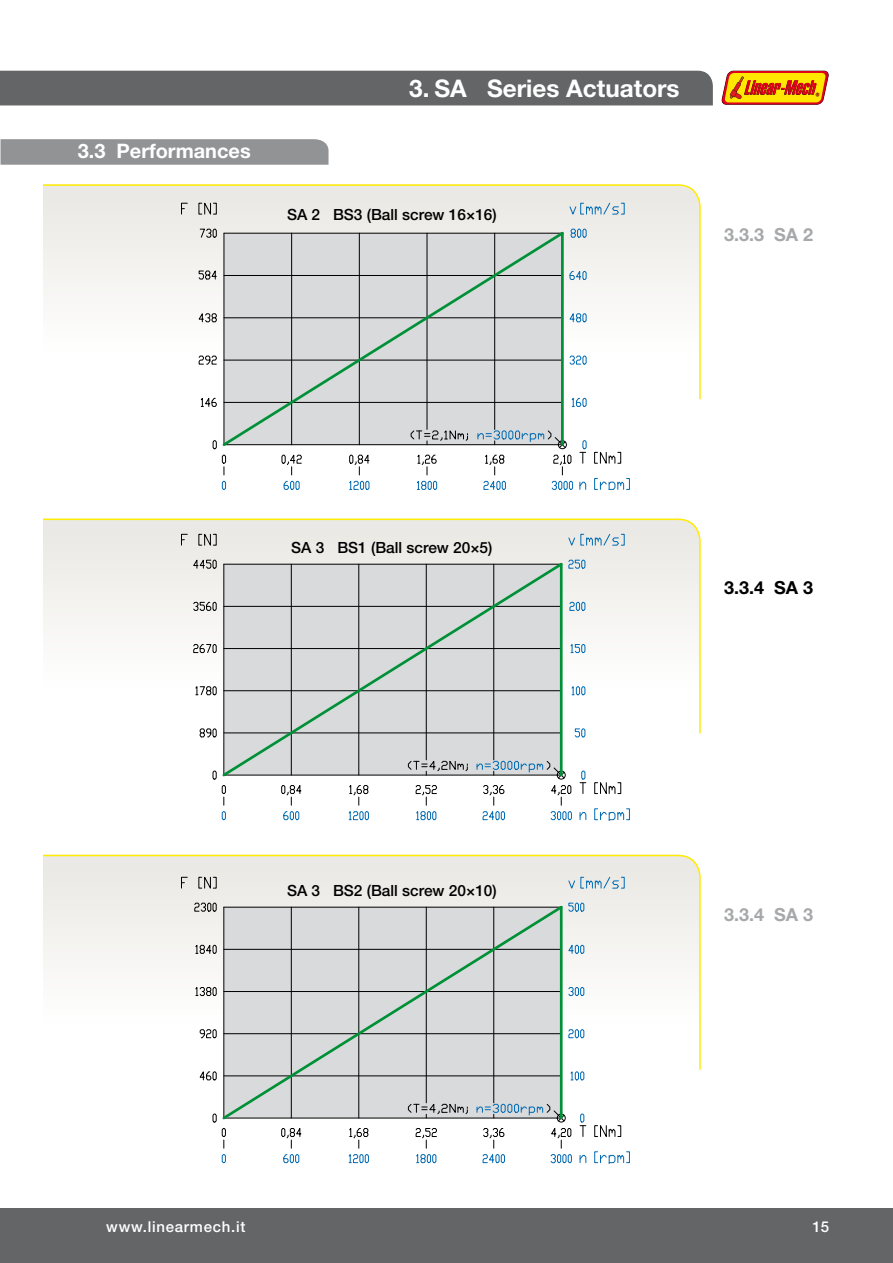
<style>
.page{position:relative;width:893px;height:1263px;background:#fff}
.page>*{position:absolute;margin:0;border:0;box-sizing:border-box;transform-origin:0 0}
.t1{font:700 24.3px "Helvetica Neue LT Std";color:#fff}
.t2{font:700 19.95px "Helvetica Neue LT Std";color:#fff}
.t3{font:700 18px "Helvetica Neue LT Std";color:#a7a8aa}
.t4{font:700 18px "Helvetica Neue LT Std";color:#000}
.t5{font:500 15.45px "Helvetica Neue LT Std";color:#000}
.t6{font:500 15px "Helvetica Neue LT Std";letter-spacing:.05em;color:#fff}
</style>
<div class="page">
<div style="left:0;top:1209px;width:892px;height:54px;background:#646567"></div>
<div style="left:0;top:71px;width:713px;height:34px;background:#646567"></div>
<svg style="left:721px;top:71px;width:108px;height:34px;background:#e7901a"></svg>
<svg style="left:43px;top:854px;width:658px;height:216px"></svg>
<svg style="left:43px;top:518px;width:658px;height:216px"></svg>
<svg style="left:43px;top:184px;width:658px;height:216px"></svg>
<svg style="left:569px;top:206px;width:8px;height:10px"></svg>
<div style="left:580px;top:203px;width:4px;height:11px;border:1px solid #006ab3"></div>
<svg style="left:585px;top:202px;width:39px;height:13px"></svg>
<svg style="left:580px;top:440px;width:7px;height:23px"></svg>
<div style="left:594px;top:452px;width:4px;height:12px;border:1px solid #000"></div>
<svg style="left:600px;top:452px;width:16px;height:12px"></svg>
<div style="left:617px;top:452px;width:4px;height:12px;border:1px solid #000"></div>
<svg style="left:181px;top:203px;width:7px;height:12px"></svg>
<svg style="left:199px;top:200px;width:12px;height:17px"></svg>
<div style="left:213px;top:203px;width:4px;height:11px;border:1px solid #000"></div>
<svg style="left:212px;top:440px;width:14px;height:35px"></svg>
<svg style="left:579px;top:481px;width:7px;height:9px"></svg>
<svg style="left:283px;top:481px;width:17px;height:9px"></svg>
<svg style="left:222px;top:481px;width:4px;height:9px"></svg>
<svg style="left:220px;top:229px;width:346px;height:219px;background:#ced1d1"></svg>
<hr style="left:561px;top:233px;width:3px;height:212px;background:#009037">
<svg style="left:417px;top:454px;width:20px;height:36px"></svg>
<svg style="left:349px;top:454px;width:21px;height:36px"></svg>
<svg style="left:281px;top:454px;width:21px;height:21px"></svg>
<svg style="left:200px;top:228px;width:17px;height:10px"></svg>
<svg style="left:198px;top:311px;width:19px;height:12px"></svg>
<svg style="left:198px;top:268px;width:19px;height:12px"></svg>
<svg style="left:198px;top:355px;width:19px;height:10px"></svg>
<svg style="left:200px;top:396px;width:17px;height:11px"></svg>
<svg style="left:570px;top:228px;width:17px;height:10px"></svg>
<svg style="left:569px;top:269px;width:18px;height:11px"></svg>
<svg style="left:569px;top:311px;width:18px;height:12px"></svg>
<svg style="left:569px;top:355px;width:18px;height:10px"></svg>
<svg style="left:571px;top:396px;width:16px;height:11px"></svg>
<div style="left:594px;top:478px;width:4px;height:12px;border:1px solid #006ab3"></div>
<svg style="left:599px;top:481px;width:25px;height:9px"></svg>
<div style="left:626px;top:478px;width:4px;height:12px;border:1px solid #006ab3"></div>
<svg style="left:410px;top:429px;width:58px;height:16px"></svg>
<svg style="left:477px;top:430px;width:96px;height:60px"></svg>
<svg style="left:574px;top:728px;width:12px;height:10px"></svg>
<svg style="left:571px;top:685px;width:15px;height:11px"></svg>
<svg style="left:570px;top:642px;width:16px;height:11px"></svg>
<svg style="left:569px;top:602px;width:17px;height:9px"></svg>
<svg style="left:568px;top:559px;width:18px;height:10px"></svg>
<svg style="left:568px;top:537px;width:7px;height:10px"></svg>
<svg style="left:586px;top:533px;width:33px;height:13px"></svg>
<svg style="left:580px;top:770px;width:6px;height:23px"></svg>
<div style="left:594px;top:782px;width:4px;height:12px;border:1px solid #000"></div>
<svg style="left:600px;top:782px;width:16px;height:12px"></svg>
<svg style="left:181px;top:534px;width:7px;height:12px"></svg>
<svg style="left:204px;top:532px;width:7px;height:16px"></svg>
<svg style="left:212px;top:770px;width:14px;height:35px"></svg>
<svg style="left:579px;top:812px;width:7px;height:8px"></svg>
<svg style="left:283px;top:811px;width:16px;height:10px"></svg>
<svg style="left:222px;top:811px;width:4px;height:10px"></svg>
<svg style="left:220px;top:560px;width:345px;height:219px;background:#d0d3d3"></svg>
<hr style="left:560px;top:564px;width:3px;height:211px;background:#009037">
<svg style="left:199px;top:728px;width:18px;height:10px"></svg>
<svg style="left:195px;top:685px;width:22px;height:11px"></svg>
<svg style="left:193px;top:602px;width:24px;height:9px"></svg>
<svg style="left:193px;top:644px;width:24px;height:9px"></svg>
<svg style="left:192px;top:558px;width:25px;height:11px"></svg>
<svg style="left:415px;top:785px;width:22px;height:36px"></svg>
<svg style="left:348px;top:785px;width:21px;height:36px"></svg>
<svg style="left:281px;top:785px;width:21px;height:20px"></svg>
<div style="left:594px;top:808px;width:4px;height:12px;border:1px solid #006ab3"></div>
<svg style="left:600px;top:811px;width:24px;height:10px"></svg>
<div style="left:626px;top:808px;width:4px;height:12px;border:1px solid #006ab3"></div>
<svg style="left:408px;top:759px;width:60px;height:16px"></svg>
<svg style="left:476px;top:760px;width:96px;height:61px"></svg>
<svg style="left:568px;top:880px;width:7px;height:10px"></svg>
<svg style="left:586px;top:876px;width:33px;height:13px"></svg>
<svg style="left:580px;top:1113px;width:6px;height:23px"></svg>
<div style="left:594px;top:1125px;width:4px;height:12px;border:1px solid #000"></div>
<svg style="left:600px;top:1125px;width:16px;height:12px"></svg>
<svg style="left:181px;top:876px;width:7px;height:13px"></svg>
<svg style="left:204px;top:874px;width:7px;height:17px"></svg>
<svg style="left:212px;top:1113px;width:14px;height:35px"></svg>
<svg style="left:579px;top:1155px;width:7px;height:8px"></svg>
<svg style="left:283px;top:1154px;width:16px;height:9px"></svg>
<svg style="left:222px;top:1154px;width:4px;height:9px"></svg>
<svg style="left:220px;top:903px;width:345px;height:219px;background:#d0d3d3"></svg>
<hr style="left:560px;top:907px;width:3px;height:211px;background:#009037">
<svg style="left:415px;top:1128px;width:22px;height:35px"></svg>
<svg style="left:348px;top:1128px;width:21px;height:35px"></svg>
<svg style="left:281px;top:1128px;width:21px;height:20px"></svg>
<svg style="left:570px;top:1071px;width:14px;height:10px"></svg>
<svg style="left:568px;top:1029px;width:16px;height:10px"></svg>
<svg style="left:568px;top:987px;width:16px;height:9px"></svg>
<svg style="left:568px;top:943px;width:16px;height:11px"></svg>
<svg style="left:568px;top:902px;width:16px;height:10px"></svg>
<svg style="left:199px;top:1069px;width:18px;height:12px"></svg>
<svg style="left:199px;top:1029px;width:18px;height:10px"></svg>
<svg style="left:195px;top:943px;width:22px;height:11px"></svg>
<svg style="left:195px;top:985px;width:22px;height:11px"></svg>
<svg style="left:194px;top:902px;width:23px;height:10px"></svg>
<div style="left:594px;top:1151px;width:4px;height:12px;border:1px solid #006ab3"></div>
<svg style="left:600px;top:1154px;width:24px;height:10px"></svg>
<div style="left:626px;top:1151px;width:4px;height:12px;border:1px solid #006ab3"></div>
<svg style="left:408px;top:1102px;width:60px;height:16px"></svg>
<svg style="left:476px;top:1103px;width:96px;height:60px"></svg>
<svg style="left:1px;top:139px;width:328px;height:26px;background:#949597"></svg>
<p class="t2" style="left:78px;top:139px;width:174px">3.3 Performances</p>
<h1 class="t1" style="left:409px;top:73px;width:272px">3. SA Series Actuators</h1>
<p class="t5" style="left:287px;top:205px;width:211px">SA 2 BS3 (Ball screw 16×16)</p>
<p class="t3" style="left:724px;top:224px;width:91px">3.3.3 SA 2</p>
<p class="t5" style="left:291px;top:538px;width:203px">SA 3 BS1 (Ball screw 20×5)</p>
<p class="t5" style="left:287px;top:881px;width:211px">SA 3 BS2 (Ball screw 20×10)</p>
<p class="t4" style="left:724px;top:577px;width:91px">3.3.4 SA 3</p>
<p class="t3" style="left:724px;top:904px;width:91px">3.3.4 SA 3</p>
<p class="t6" style="left:106px;top:1218px;width:141px">www.linearmech.it</p>
<p class="t6" style="left:812px;top:1218px;width:18px">15</p>
</div>
